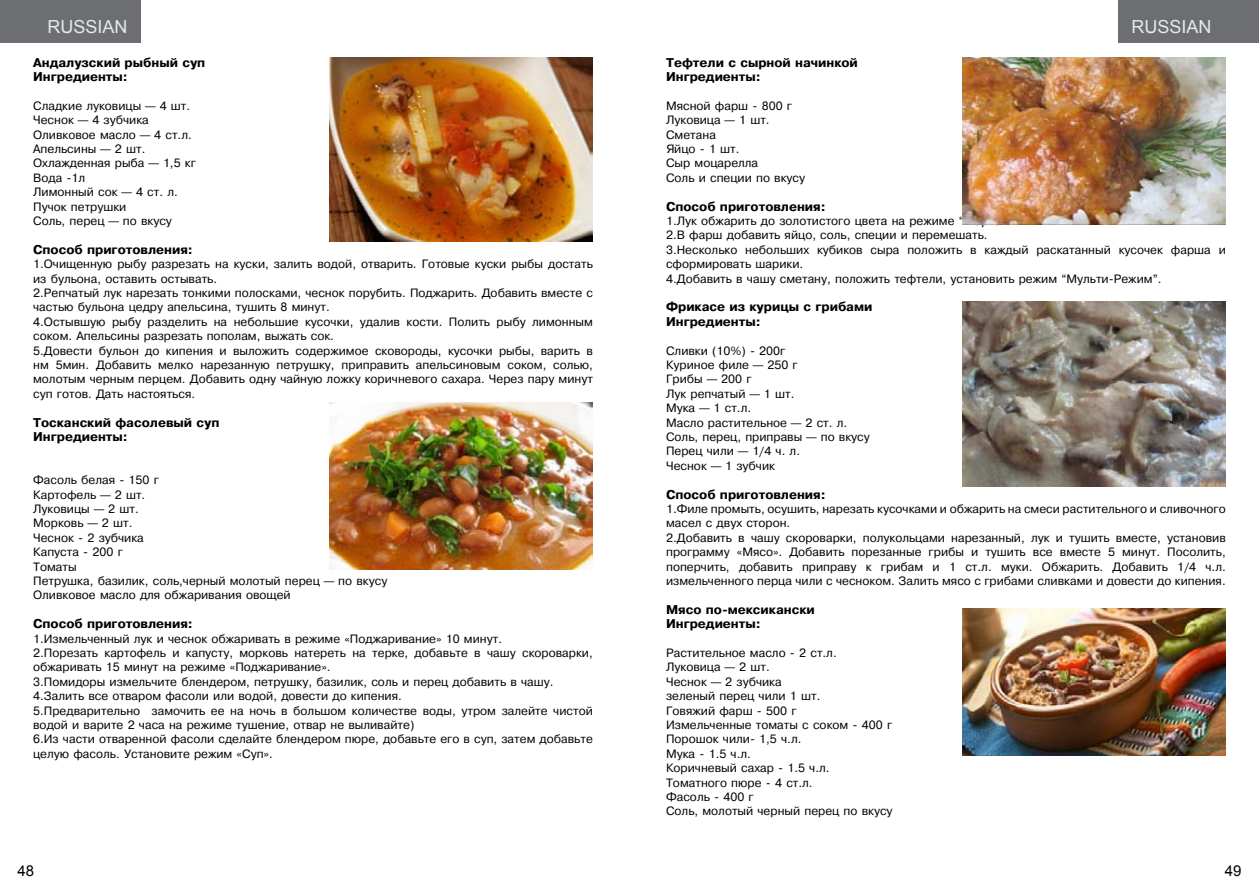
<style>
.page{position:relative;width:1259px;height:893px;background:#fff}
.page>*{position:absolute;margin:0;border:0;box-sizing:border-box;transform-origin:0 0}
.t1{font:18px "Arial";color:#e6e7e8}
.t2{font:15px "Arial";color:#000}
.t3{font:12px/14.4px "Pragmatica Cyrillic";color:#000}
.t4{font:700 12px/14.4px "Pragmatica";color:#000}
</style>
<div class="page">
<div style="left:0;top:0;width:140px;height:43px;background:#6d6e71"></div>
<div style="left:1118px;top:0;width:141px;height:43px;background:#6d6e71"></div>
<img style="left:330px;top:57px;width:263px;height:185px">
<img style="left:330px;top:403px;width:263px;height:167px">
<img style="left:962px;top:57px;width:263px;height:167px">
<img style="left:962px;top:609px;width:263px;height:146px">
<img style="left:962px;top:301px;width:263px;height:185px">
<h1 class="t1" style="left:48px;top:14px;width:82px">RUSSIAN</h1>
<h1 class="t1" style="left:1131px;top:14px;width:82px">RUSSIAN</h1>
<p class="t4" style="left:33px;top:55px;width:174px">Андалузский рыбный суп<br>Ингредиенты:</p>
<p class="t3" style="left:33px;top:99px;width:164px">Сладкие луковицы — 4 шт.<br>Чеснок — 4 зубчика<br>Оливковое масло — 4 ст.л.<br>Апельсины — 2 шт.<br>Охлажденная рыба — 1,5 кг<br>Вода -1л<br>Лимонный сок — 4 ст. л.<br>Пучок петрушки<br>Соль, перец — по вкусу</p>
<p class="t4" style="left:33px;top:242px;width:161px">Способ приготовления:</p>
<p class="t3" style="left:33px;top:257px;width:561px">1.Очищенную рыбу разрезать на куски, залить водой, отварить. Готовые куски рыбы достать из бульона, оставить остывать.<br>2.Репчатый лук нарезать тонкими полосками, чеснок порубить. Поджарить. Добавить вместе с частью бульона цедру апельсина, тушить 8 минут.<br>4.Остывшую рыбу разделить на небольшие кусочки, удалив кости. Полить рыбу лимонным соком. Апельсины разрезать пополам, выжать сок.<br>5.Довести бульон до кипения и выложить содержимое сковороды, кусочки рыбы, варить в нм 5мин. Добавить мелко нарезанную петрушку, приправить апельсиновым соком, солью, молотым черным перцем. Добавить одну чайную ложку коричневого сахара. Через пару минут суп готов. Дать настояться.</p>
<p class="t4" style="left:33px;top:415px;width:188px">Тосканский фасолевый суп<br>Ингредиенты:</p>
<p class="t3" style="left:33px;top:473px;width:356px">Фасоль белая - 150 г<br>Картофель — 2 шт.<br>Луковицы — 2 шт.<br>Морковь — 2 шт.<br>Чеснок - 2 зубчика<br>Капуста - 200 г<br>Томаты<br>Петрушка, базилик, соль,черный молотый перец — по вкусу<br>Оливковое масло для обжаривания овощей</p>
<p class="t4" style="left:33px;top:617px;width:161px">Способ приготовления:</p>
<p class="t3" style="left:33px;top:632px;width:561px">1.Измельченный лук и чеснок обжаривать в режиме «Поджаривание» 10 минут.<br>2.Порезать картофель и капусту, морковь натереть на терке, добавьте в чашу скороварки, обжаривать 15 минут на режиме «Поджаривание».<br>3.Помидоры измельчите блендером, петрушку, базилик, соль и перец добавить в чашу.<br>4.Залить все отваром фасоли или водой, довести до кипения.<br>5.Предварительно замочить ее на ночь в большом количестве воды, утром залейте чистой водой и варите 2 часа на режиме тушение, отвар не выливайте)<br>6.Из части отваренной фасоли сделайте блендером пюре, добавьте его в суп, затем добавьте целую фасоль. Установите режим «Суп».</p>
<p class="t4" style="left:666px;top:55px;width:193px">Тефтели с сырной начинкой<br>Ингредиенты:</p>
<p class="t3" style="left:666px;top:99px;width:141px">Мясной фарш - 800 г<br>Луковица — 1 шт.<br>Сметана<br>Яйцо - 1 шт.<br>Сыр моцарелла<br>Соль и специи по вкусу</p>
<p class="t4" style="left:666px;top:199px;width:161px">Способ приготовления:</p>
<p class="t3" style="left:666px;top:214px;width:561px">1.Лук обжарить до золотистого цвета на режиме “Жарка”.<br>2.В фарш добавить яйцо, соль, специи и перемешать.<br>3.Несколько небольших кубиков сыра положить в каждый раскатанный кусочек фарша и сформировать шарики.<br>4.Добавить в чашу сметану, положить тефтели, установить режим “Мульти-Режим”.</p>
<p class="t4" style="left:666px;top:300px;width:208px">Фрикасе из курицы с грибами<br>Ингредиенты:</p>
<p class="t3" style="left:666px;top:344px;width:205px">Сливки (10%) - 200г<br>Куриное филе — 250 г<br>Грибы — 200 г<br>Лук репчатый — 1 шт.<br>Мука — 1 ст.л.<br>Масло растительное — 2 ст. л.<br>Соль, перец, приправы — по вкусу<br>Перец чили — 1/4 ч. л.<br>Чеснок — 1 зубчик</p>
<p class="t4" style="left:666px;top:487px;width:161px">Способ приготовления:</p>
<p class="t3" style="left:666px;top:502px;width:561px">1.Филе промыть, осушить, нарезать кусочками и обжарить на смеси растительного и сливочного масел с двух сторон.<br>2.Добавить в чашу скороварки, полукольцами нарезанный, лук и тушить вместе, установив программу «Мясо». Добавить порезанные грибы и тушить все вместе 5 минут. Посолить, поперчить, добавить приправу к грибам и 1 ст.л. муки. Обжарить. Добавить 1/4 ч.л. измельченного перца чили с чесноком. Залить мясо с грибами сливками и довести до кипения.</p>
<p class="t4" style="left:666px;top:602px;width:150px">Мясо по-мексикански<br>Ингредиенты:</p>
<p class="t3" style="left:666px;top:646px;width:228px">Растительное масло - 2 ст.л.<br>Луковица — 2 шт.<br>Чеснок — 2 зубчика<br>зеленый перец чили 1 шт.<br>Говяжий фарш - 500 г<br>Измельченные томаты с соком - 400 г<br>Порошок чили- 1,5 ч.л.<br>Мука - 1.5 ч.л.<br>Коричневый сахар - 1.5 ч.л.<br>Томатного пюре - 4 ст.л.<br>Фасоль - 400 г<br>Соль, молотый черный перец по вкусу</p>
<p class="t2" style="left:17px;top:861px;width:18px">48</p>
<p class="t2" style="left:1225px;top:861px;width:18px">49</p>
</div>
